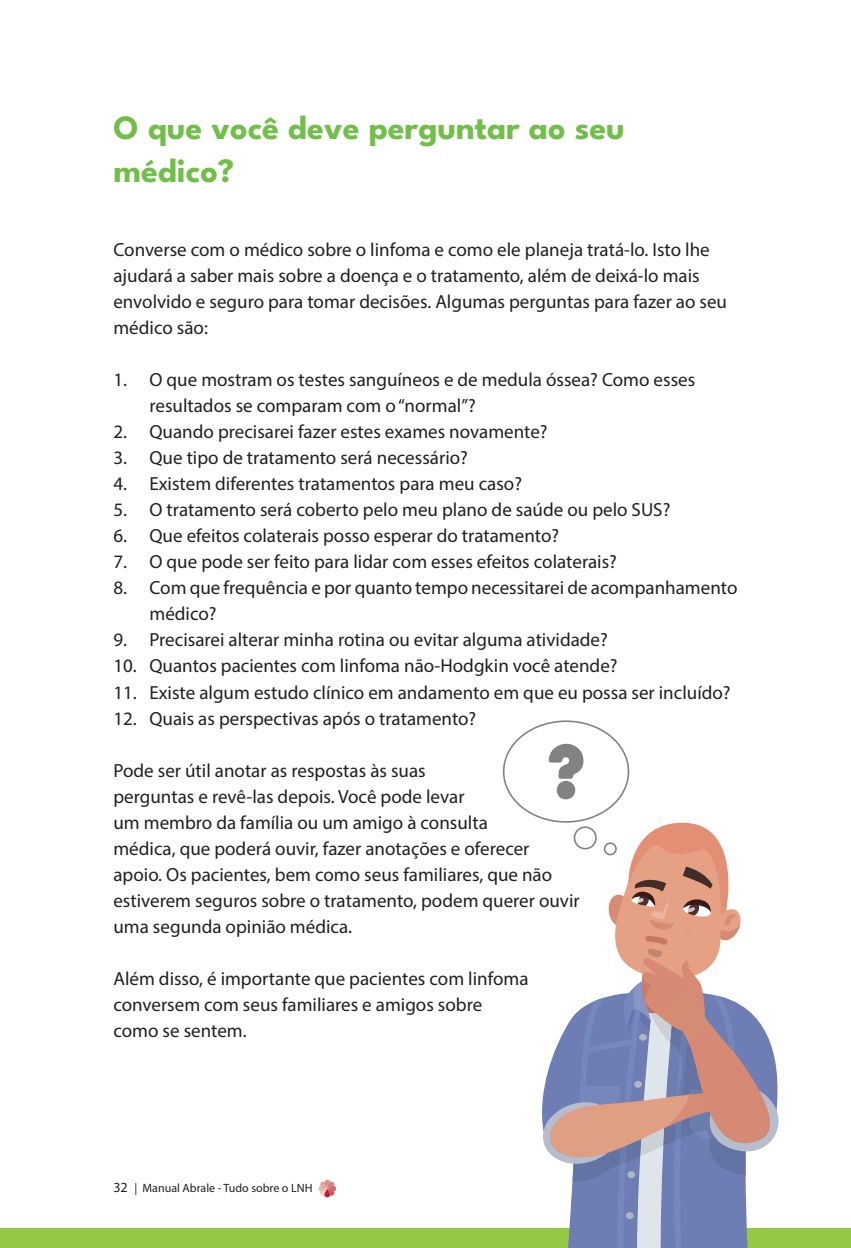
<style>
.page{position:relative;width:851px;height:1248px;background:#fff}
.page>*{position:absolute;margin:0;border:0;box-sizing:border-box;transform-origin:0 0}
.t1{font:100 34px "League Spartan";color:#70bf47}
.t2{font:19px/26px "Myriad Pro";color:#231f20}
.t3{font:12px "Myriad Pro";color:#231f20}
.s1{font-size:14px}
</style>
<div class="page">
<svg style="left:318px;top:1180px;width:18px;height:17px"></svg>
<div style="left:0;top:1227px;width:850px;height:20px;background:#96c943"></div>
<svg style="left:502px;top:720px;width:297px;height:527px"></svg>
<p class="t1" style="left:113px;top:103px;width:513px">O que você deve perguntar ao seu</p>
<p class="t1" style="left:113px;top:146px;width:122px">médico?</p>
<p class="t2" style="left:113px;top:236px;width:615px">Converse com o médico sobre o linfoma e como ele planeja tratá-lo. Isto lhe ajudará a saber mais sobre a doença e o tratamento, além de deixá-lo mais envolvido e seguro para tomar decisões. Algumas perguntas para fazer ao seu médico são:</p>
<p class="t2" style="left:149px;top:366px;width:547px;text-indent:-36px">1. O que mostram os testes sanguíneos e de medula óssea? Como esses resultados se comparam com o “normal”?</p>
<p class="t2" style="left:113px;top:418px;width:435px">2. Quando precisarei fazer estes exames novamente?</p>
<p class="t2" style="left:113px;top:444px;width:356px">3. Que tipo de tratamento será necessário?</p>
<p class="t2" style="left:113px;top:470px;width:410px">4. Existem diferentes tratamentos para meu caso?</p>
<p class="t2" style="left:113px;top:496px;width:558px">5. O tratamento será coberto pelo meu plano de saúde ou pelo SUS?</p>
<p class="t2" style="left:113px;top:522px;width:447px">6. Que efeitos colaterais posso esperar do tratamento?</p>
<p class="t2" style="left:113px;top:548px;width:505px">7. O que pode ser feito para lidar com esses efeitos colaterais?</p>
<p class="t2" style="left:149px;top:574px;width:589px;text-indent:-36px">8. Com que frequência e por quanto tempo necessitarei de acompanhamento médico?</p>
<p class="t2" style="left:113px;top:626px;width:496px">9. Precisarei alterar minha rotina ou evitar alguma atividade?</p>
<p class="t2" style="left:113px;top:652px;width:505px">10. Quantos pacientes com linfoma não-Hodgkin você atende?</p>
<p class="t2" style="left:113px;top:678px;width:618px">11. Existe algum estudo clínico em andamento em que eu possa ser incluído?</p>
<p class="t2" style="left:113px;top:704px;width:364px">12. Quais as perspectivas após o tratamento?</p>
<p class="t2" style="left:113px;top:756px;width:314px">Pode ser útil anotar as respostas às suas</p>
<p class="t2" style="left:113px;top:782px;width:352px">perguntas e revê-las depois. Você pode levar</p>
<p class="t2" style="left:113px;top:808px;width:376px">um membro da família ou um amigo à consulta</p>
<p class="t2" style="left:113px;top:834px;width:417px">médica, que poderá ouvir, fazer anotações e oferecer</p>
<p class="t2" style="left:113px;top:860px;width:440px">apoio. Os pacientes, bem como seus familiares, que não</p>
<p class="t2" style="left:113px;top:886px;width:467px">estiverem seguros sobre o tratamento, podem querer ouvir</p>
<p class="t2" style="left:113px;top:912px;width:240px">uma segunda opinião médica.</p>
<p class="t2" style="left:113px;top:964px;width:416px">Além disso, é importante que pacientes com linfoma</p>
<p class="t2" style="left:113px;top:990px;width:370px">conversem com seus familiares e amigos sobre</p>
<p class="t2" style="left:113px;top:1016px;width:135px">como se sentem.</p>
<p class="t3" style="left:113px;top:1180px;width:200px"><span class="s1">32</span> | Manual Abrale - Tudo sobre o LNH</p>
</div>
